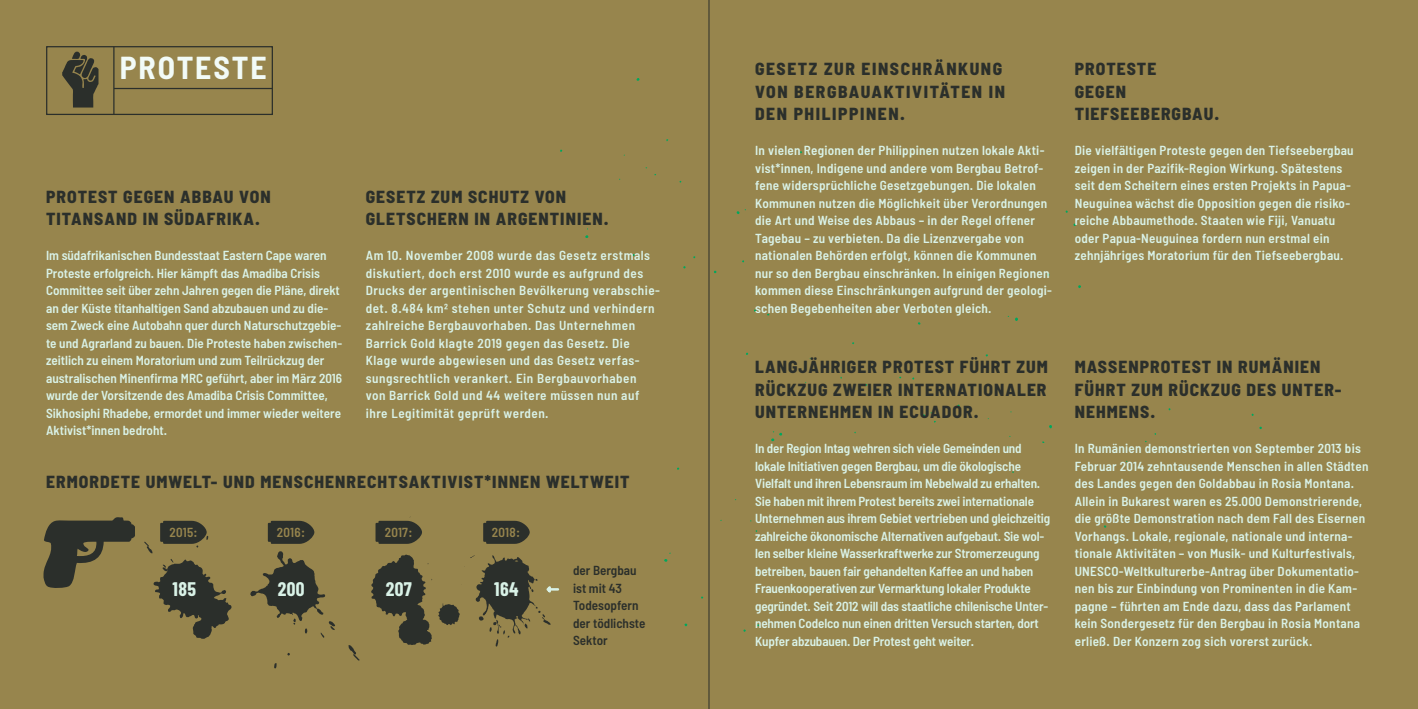
<style>
.page{position:relative;width:1418px;height:709px;background:#fff}
.page>*{position:absolute;margin:0;border:0;box-sizing:border-box;transform-origin:0 0}
.t1{font:700 semi-condensed 31.75px "Barlow";letter-spacing:.06em;color:#f2fbf7}
.t2{font:700 19.75px "Barlow Condensed";letter-spacing:.02em;color:#d9f2e7}
.t3{font:800 semi-condensed 17.5px/22.5px "Barlow";letter-spacing:.06em;color:#2b2f2b}
.t4{font:800 semi-condensed 17.5px/22.5px "Barlow";letter-spacing:.09em;color:#2b2f2b}
.t5{font:600 semi-condensed 13.12px/17.5px "Barlow";letter-spacing:.02em;color:#d9f2e7}
.t6{font:600 semi-condensed 13.12px/17.5px "Barlow";letter-spacing:-.01em;color:#d9f2e7}
.t7{font:600 semi-condensed 13.12px/17.5px "Barlow";color:#d9f2e7}
.t8{font:600 semi-condensed 13.12px/17.5px "Barlow";letter-spacing:.04em;color:#d9f2e7}
.t9{font:600 semi-condensed 13.12px/17.5px "Barlow";color:#2b2f2b}
.t10{font:600 semi-condensed 13.12px "Barlow";letter-spacing:.015em;color:#97854d}
</style>
<div class="page">
<div style="left:0;top:0;width:1417px;height:709px;background:#97854d"></div>
<svg style="left:922px;top:412px;width:14px;height:11px"></svg>
<svg style="left:771px;top:431px;width:11px;height:10px"></svg>
<svg style="left:736px;top:209px;width:10px;height:5px"></svg>
<svg style="left:664px;top:552px;width:7px;height:10px"></svg>
<svg style="left:62px;top:52px;width:36px;height:55px"></svg>
<svg style="left:250px;top:551px;width:109px;height:117px"></svg>
<svg style="left:43px;top:517px;width:92px;height:71px"></svg>
<svg style="left:268px;top:521px;width:46px;height:23px"></svg>
<svg style="left:144px;top:521px;width:87px;height:118px"></svg>
<svg style="left:371px;top:516px;width:187px;height:130px"></svg>
<div style="left:46px;top:46px;width:227px;height:69px;border:1px solid #2b2f2b"></div>
<hr style="left:113px;top:47px;width:1px;height:67px;background:#2b2f2b">
<hr style="left:114px;top:88px;width:158px;height:1px;background:#2b2f2b">
<hr style="left:708px;top:0;width:1px;height:709px;background:#2b2f2b">
<h1 class="t1" style="left:120px;top:48px;width:148px">PROTESTE</h1>
<h3 class="t3" style="left:46px;top:185px;width:226px;text-indent:178px">U VON<br>TITANSAND IN SÜDAFRIKA.</h3>
<p class="t7" style="left:46px;top:246px;width:297px">Im südafrikanischen Bundesstaat Eastern Cape waren Proteste erfolgreich. Hier kämpft das Amadiba Crisis Committee seit über zehn Jahren gegen die Pläne, direkt an der Küste titanhaltigen Sand abzubauen und zu die&shy;sem Zweck eine Autobahn quer durch Naturschutzgebie&shy;te und Agrarland zu bauen. Die Proteste haben zwischen&shy;zeitlich zu einem Moratorium und zum Teilrückzug der australischen Minenfirma MRC</p>
<h3 class="t3" style="left:46px;top:185px;width:157px">PROTEST GEGEN ABBA</h3>
<p class="t7" style="left:46px;top:369px;width:297px;text-indent:160px">geführt, aber im März 2016 wurde der Vorsitzende des Amadiba Crisis Committee, Sikhosiphi Rhadebe, ermordet und immer wieder weitere Aktivist*innen bedroht.</p>
<h3 class="t3" style="left:366px;top:185px;width:244px">GESETZ ZUM SCHUTZ VON<br>GLETSCHERN IN ARGENTINIEN.</h3>
<p class="t8" style="left:366px;top:246px;width:296px">Am 10. November 2008 wurde das Gesetz erstmals diskutiert, doch erst 2010 wurde es aufgrund des Drucks der argentinischen Bevölkerung verabschie&shy;det. 8.484 km2 stehen unter Schutz und verhindern zahlreiche Bergbauvorhaben. Das Unternehmen Barrick Gold klagte 2019 gegen das Gesetz. Die Klage wurde abgewiesen und das Gesetz verfas&shy;sungsrechtlich verankert. Ein Bergbauvorhaben<br>von Barrick Gold und 44 weitere müssen nun auf ihre Legitimität geprüft werden.</p>
<h3 class="t3" style="left:46px;top:470px;width:585px">ERMORDETE UMWELT- UND MENSCHENRECHTSAKTIVIST*INNEN WELTWEIT</h3>
<p class="t10" style="left:169px;top:524px;width:30px">2015:</p>
<p class="t10" style="left:277px;top:524px;width:30px">2016:</p>
<p class="t10" style="left:385px;top:524px;width:29px">2017:</p>
<p class="t10" style="left:492px;top:524px;width:30px">2018:</p>
<h2 class="t2" style="left:172px;top:576px;width:25px">185</h2>
<h2 class="t2" style="left:278px;top:576px;width:28px">200</h2>
<h2 class="t2" style="left:386px;top:576px;width:28px">207</h2>
<h2 class="t2" style="left:494px;top:576px;width:26px">164</h2>
<p class="t9" style="left:573px;top:561px;width:74px">der Bergbau ist mit 43<br>Todesopfern der tödlichste<br>Sektor</p>
<h3 class="t4" style="left:755px;top:57px;width:251px">GESETZ ZUR EINSCHRÄNKUNG<br>VON BERGBAUAKTIVITÄTEN IN<br>DEN PHILIPPINEN.</h3>
<p class="t5" style="left:755px;top:141px;width:298px">In vielen Regionen der Philippinen nutzen lokale Akti&shy;vist*innen, Indigene und andere vom Bergbau Betrof&shy;fene widersprüchliche Gesetzgebungen. Die lokalen Kommunen nutzen die Möglichkeit über Verordnungen die Art und Weise des Abbaus – in der Regel offener Tagebau – zu verbieten. Da die Lizenzvergabe von nationalen Behörden erfolgt, können die Kommunen nur so den Bergbau einschränken. In einigen Regionen kommen diese Einschränkungen aufgrund der geologi&shy;schen Begebenheiten aber Verboten gleich.</p>
<h3 class="t3" style="left:755px;top:355px;width:293px;text-align:justify">LANGJÄHRIGER PROTEST FÜHRT ZUM RÜCKZUG ZWEIER INTERNATIONALER UNTERNEHMEN IN ECUADOR.</h3>
<p class="t6" style="left:755px;top:439px;width:297px">In der Region Intag wehren sich viele Gemeinden und lokale Initiativen gegen Bergbau, um die ökologische Vielfalt und ihren Lebensraum im Nebelwald zu erhalten.<br>Sie haben mit ihrem Protest bereits zwei internationale Unternehmen aus ihrem Gebiet vertrieben und gleichzeitig zahlreiche ökonomische Alternativen aufgebaut. Sie wol&shy;len selber kleine Wasserkraftwerke zur Stromerzeugung betreiben, bauen fair gehandelten Kaffee an und haben Frauenkooperativen zur Vermarktung lokaler Produkte gegründet. Seit 2012 will das staatliche chilenische Unter&shy;nehmen Codelco nun einen dritten Versuch starten, dort Kupfer abzubauen. Der Protest geht weiter.</p>
<h3 class="t3" style="left:1074px;top:57px;width:146px">PROTESTE<br>GEGEN<br>TIEFSEEBERGBAU.</h3>
<p class="t5" style="left:1074px;top:141px;width:280px">Die vielfältigen Proteste gegen den Tiefseebergbau zeigen in der Pazifik-Region Wirkung. Spätestens seit dem Scheitern eines ersten Projekts in Papua-Neuguinea wächst die Opposition gegen die risiko&shy;reiche Abbaumethode. Staaten wie Fiji, Vanuatu oder Papua-Neuguinea fordern nun erstmal ein zehnjähriges Moratorium für den Tiefseebergbau.</p>
<h3 class="t3" style="left:1074px;top:355px;width:268px">MASSENPROTEST IN RUMÄNIEN<br>FÜHRT ZUM RÜCKZUG DES UNTER-<br>NEHMENS.</h3>
<p class="t5" style="left:1074px;top:439px;width:295px">In Rumänien demonstrierten von September 2013 bis Februar 2014 zehntausende Menschen in allen Städten des Landes gegen den Goldabbau in Rosia Montana.<br>Allein in Bukarest waren es 25.000 Demonstrierende, die größte Demonstration nach dem Fall des Eisernen Vorhangs. Lokale, regionale, nationale und interna&shy;tionale Aktivitäten – von Musik- und Kulturfestivals,<br>UNESCO</p>
<p class="t5" style="left:1074px;top:562px;width:287px;text-indent:44px">-Weltkulturerbe-Antrag über Dokumentatio&shy;nen bis zur Einbindung von Prominenten in die Kam&shy;pagne – führten am Ende dazu, dass das Parlament kein Sondergesetz für den Bergbau in Rosia Montana erließ. Der Konzern zog sich vorerst zurück.</p>
</div>
